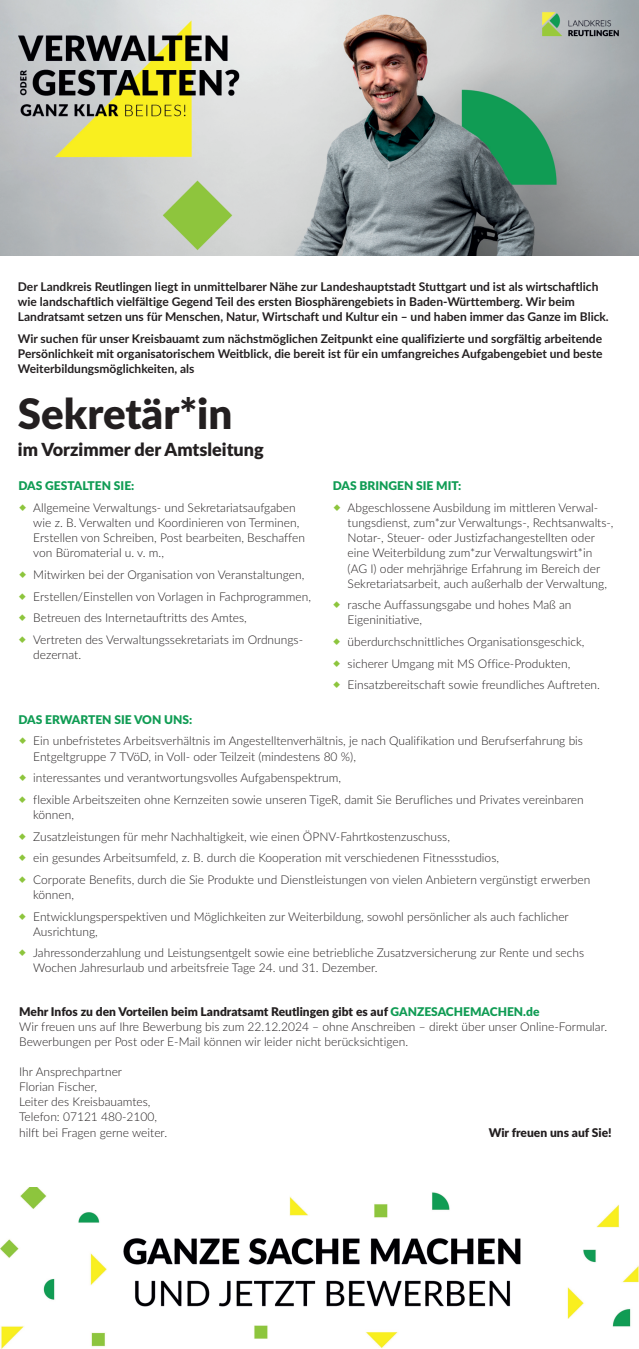
<style>
.page{position:relative;width:639px;height:1349px;background:#fff}
.page>*{position:absolute;margin:0;border:0;box-sizing:border-box;transform-origin:0 0}
.t1{font:900 42px "Lato";color:#231f20}
.t2{font:900 18px "Lato";color:#231f20}
.t3{font:300 12px/15.1px "Lato";color:#231f20}
.t4{font:700 12px/15.1px "Lato";color:#231f20}
.t5{font:900 12px "Lato";color:#109c54}
.t6{font:900 12px "Lato";color:#231f20}
.s1{font-weight:900}
.s2{font-weight:900;color:#109c54}
</style>
<div class="page">
<img style="left:1px;top:1187px;width:637px;height:161px">
<img style="left:0;top:0;width:638px;height:255px">
<p class="t4" style="left:18px;top:279px;width:592px">Der Landkreis Reutlingen liegt in unmittelbarer Nähe zur Landeshauptstadt Stuttgart und ist als wirtschaftlich wie landschaftlich vielfältige Gegend Teil des ersten Biosphärengebiets in Baden-Württemberg. Wir beim<br>Landratsamt setzen uns für Menschen, Natur, Wirtschaft und Kultur ein – und haben immer das Ganze im Blick.</p>
<p class="t4" style="left:18px;top:331px;width:586px;text-align:justify">Wir suchen für unser Kreisbauamt zum nächstmöglichen Zeitpunkt eine qualifizierte und sorgfältig arbeitende Persönlichkeit mit organisatorischem Weitblick, die bereit ist für ein umfangreiches Aufgabengebiet und beste Weiterbildungsmöglichkeiten, als</p>
<h1 class="t1" style="left:18px;top:395px;width:216px">Sekretär*in</h1>
<h2 class="t2" style="left:18px;top:441px;width:247px">im Vorzimmer der Amtsleitung</h2>
<p class="t5" style="left:18px;top:480px;width:117px">DAS GESTALTEN SIE:</p>
<p class="t3" style="left:33px;top:500px;width:273px">Allgemeine Verwaltungs- und Sekretariatsaufgaben wie z. B. Verwalten und Koordinieren von Terminen, Erstellen von Schreiben, Post bearbeiten, Beschaffen von Büromaterial u. v. m.,</p>
<p class="t3" style="left:33px;top:564px;width:279px;line-height:21.6px">Mitwirken bei der Organisation von Veranstaltungen, Erstellen/Einstellen von Vorlagen in Fachprogrammen, Betreuen des Internetauftritts des Amtes,<br>Vertreten des Verwaltungssekretariats im Ordnungs-</p>
<p class="t3" style="left:33px;top:647px;width:49px">dezernat.</p>
<p class="t5" style="left:332px;top:480px;width:130px">DAS BRINGEN SIE MIT:</p>
<p class="t3" style="left:347px;top:500px;width:267px">Abgeschlossene Ausbildung im mittleren Verwal&shy;tungsdienst, zum*zur Verwaltungs-, Rechtsanwalts-, Notar-, Steuer- oder Justizfachangestellten oder eine Weiterbildung zum*zur Verwaltungswirt*in (AG I) oder mehrjährige Erfahrung im Bereich der Sekretariatsarbeit, auch außerhalb der Verwaltung,</p>
<p class="t3" style="left:347px;top:598px;width:225px">rasche Auffassungsgabe und hohes Maß an<br>Eigeninitiative,</p>
<p class="t3" style="left:347px;top:631px;width:254px;line-height:21.6px">überdurchschnittliches Organisationsgeschick, sicherer Umgang mit MS Office-Produkten,<br>Einsatzbereitschaft sowie freundliches Auftreten.</p>
<p class="t5" style="left:18px;top:714px;width:175px">DAS ERWARTEN SIE VON UNS:</p>
<p class="t3" style="left:33px;top:734px;width:551px">Ein unbefristetes Arbeitsverhältnis im Angestelltenverhältnis, je nach Qualifikation und Berufserfahrung bis<br>Entgeltgruppe 7 TVöD, in Voll- oder Teilzeit (mindestens 80 %),</p>
<p class="t3" style="left:33px;top:767px;width:552px;line-height:21.6px">interessantes und verantwortungsvolles Aufgabenspektrum,<br>flexible Arbeitszeiten ohne Kernzeiten sowie unseren TigeR, damit Sie Berufliches und Privates vereinbaren</p>
<p class="t3" style="left:33px;top:804px;width:558px;line-height:21.6px">können,<br>Zusatzleistungen für mehr Nachhaltigkeit, wie einen ÖPNV-Fahrtkostenzuschuss,<br>ein gesundes Arbeitsumfeld, z. B. durch die Kooperation mit verschiedenen Fitnessstudios,<br>Corporate Benefits, durch die Sie Produkte und Dienstleistungen von vielen Anbietern vergünstigt erwerben</p>
<p class="t3" style="left:33px;top:884px;width:537px;line-height:21.6px">können,<br>Entwicklungsperspektiven und Möglichkeiten zur Weiterbildung, sowohl persönlicher als auch fachlicher</p>
<p class="t3" style="left:33px;top:921px;width:552px;line-height:21.6px">Ausrichtung,<br>Jahressonderzahlung und Leistungsentgelt sowie eine betriebliche Zusatzversicherung zur Rente und sechs</p>
<p class="t3" style="left:33px;top:961px;width:346px">Wochen Jahresurlaub und arbeitsfreie Tage 24. und 31. Dezember.</p>
<p class="t3" style="left:19px;top:1004px;width:589px"><span class="s1">Mehr Infos zu den Vorteilen beim Landratsamt Reutlingen gibt es auf</span> <span class="s2">GANZESACHEMACHEN.de<br></span>Wir freuen uns auf Ihre Bewerbung bis zum 22.12.2024 – ohne Anschreiben – direkt über unser Online-Formular.<br>Bewerbungen per Post oder E-Mail können wir leider nicht berücksichtigen.</p>
<p class="t3" style="left:19px;top:1064px;width:149px">Ihr Ansprechpartner<br>Florian Fischer,<br>Leiter des Kreisbauamtes,<br>Telefon: 07121 480-2100, hilft bei Fragen gerne weiter.</p>
<p class="t6" style="left:488px;top:1126px;width:124px">Wir freuen uns auf Sie!</p>
</div>
